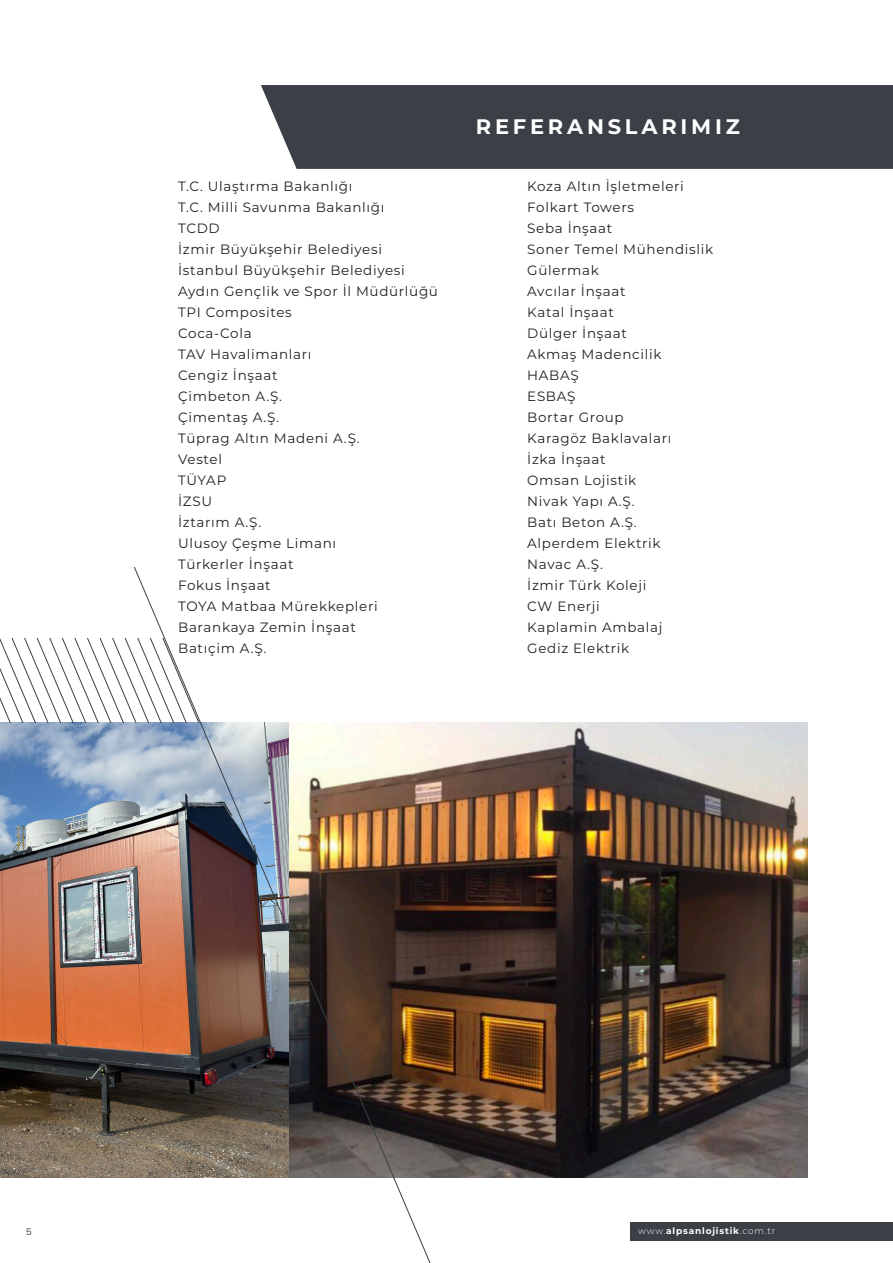
<style>
.page{position:relative;width:893px;height:1263px;background:#fff}
.page>*{position:absolute;margin:0;border:0;box-sizing:border-box;transform-origin:0 0}
.t1{font:700 21px "Montserrat";letter-spacing:.18em;color:#fff}
.t2{font:13.5px "Montserrat";letter-spacing:.05em;color:#231f20}
.t3{font:700 9px "Montserrat";letter-spacing:.09em;color:#fff}
.t4{font:300 9px "Poppins";color:#231f20}
.s1{font-weight:300;color:#3a4046}
.s2{font-weight:300}
</style>
<div class="page">
<img style="left:0;top:722px;width:133px;height:456px">
<img style="left:436px;top:722px;width:372px;height:456px">
<div style="left:261px;top:85px;width:632px;height:84px;background:#3a4046"></div>
<img style="left:133px;top:567px;width:303px;height:696px">
<svg style="left:0;top:638px;width:289px;height:84px"></svg>
<div style="left:630px;top:1222px;width:263px;height:18px;background:#3a4046"></div>
<p class="t2" style="left:178px;top:177px;width:176px">T.C. Ulaştırma Bakanlığı</p>
<p class="t2" style="left:178px;top:198px;width:208px">T.C. Milli Savunma Bakanlığı</p>
<p class="t2" style="left:178px;top:219px;width:43px">TCDD</p>
<p class="t2" style="left:178px;top:240px;width:205px">İzmir Büyükşehir Belediyesi</p>
<p class="t2" style="left:178px;top:261px;width:228px">İstanbul Büyükşehir Belediyesi</p>
<p class="t2" style="left:178px;top:282px;width:261px">Aydın Gençlik ve Spor İl Müdürlüğü</p>
<p class="t2" style="left:178px;top:303px;width:115px">TPI Composites</p>
<p class="t2" style="left:178px;top:324px;width:75px">Coca-Cola</p>
<p class="t2" style="left:178px;top:345px;width:135px">TAV Havalimanları</p>
<p class="t2" style="left:178px;top:366px;width:101px">Cengiz İnşaat</p>
<p class="t2" style="left:178px;top:387px;width:106px">Çimbeton A.Ş.</p>
<p class="t2" style="left:178px;top:408px;width:103px">Çimentaş A.Ş.</p>
<p class="t2" style="left:178px;top:429px;width:183px">Tüprag Altın Madeni A.Ş.</p>
<p class="t2" style="left:178px;top:450px;width:45px">Vestel</p>
<p class="t2" style="left:178px;top:471px;width:50px">TÜYAP</p>
<p class="t2" style="left:178px;top:492px;width:35px">İZSU</p>
<p class="t2" style="left:178px;top:513px;width:85px">İztarım A.Ş.</p>
<p class="t2" style="left:178px;top:534px;width:160px">Ulusoy Çeşme Limanı</p>
<p class="t2" style="left:178px;top:555px;width:117px">Türkerler İnşaat</p>
<p class="t2" style="left:178px;top:576px;width:94px">Fokus İnşaat</p>
<p class="t2" style="left:178px;top:597px;width:201px">TOYA Matbaa Mürekkepleri</p>
<p class="t2" style="left:178px;top:618px;width:179px">Barankaya Zemin İnşaat</p>
<p class="t2" style="left:178px;top:639px;width:90px">Batıçim A.Ş.</p>
<p class="t1" style="left:476px;top:111px;width:266px">REFERANSLARIMIZ</p>
<p class="t2" style="left:527px;top:177px;width:158px">Koza Altın İşletmeleri</p>
<p class="t2" style="left:527px;top:198px;width:108px">Folkart Towers</p>
<p class="t2" style="left:527px;top:219px;width:87px">Seba İnşaat</p>
<p class="t2" style="left:527px;top:240px;width:187px">Soner Temel Mühendislik</p>
<p class="t2" style="left:527px;top:261px;width:73px">Gülermak</p>
<p class="t2" style="left:527px;top:282px;width:100px">Avcılar İnşaat</p>
<p class="t2" style="left:527px;top:303px;width:88px">Katal İnşaat</p>
<p class="t2" style="left:527px;top:324px;width:101px">Dülger İnşaat</p>
<p class="t2" style="left:527px;top:345px;width:136px">Akmaş Madencilik</p>
<p class="t2" style="left:527px;top:366px;width:53px">HABAŞ</p>
<p class="t2" style="left:527px;top:387px;width:50px">ESBAŞ</p>
<p class="t2" style="left:527px;top:408px;width:98px">Bortar Group</p>
<p class="t2" style="left:527px;top:429px;width:146px">Karagöz Baklavaları</p>
<p class="t2" style="left:527px;top:450px;width:80px">İzka İnşaat</p>
<p class="t2" style="left:527px;top:471px;width:111px">Omsan Lojistik</p>
<p class="t2" style="left:527px;top:492px;width:109px">Nivak Yapı A.Ş.</p>
<p class="t2" style="left:527px;top:513px;width:111px">Batı Beton A.Ş.</p>
<p class="t2" style="left:527px;top:534px;width:135px">Alperdem Elektrik</p>
<p class="t2" style="left:527px;top:555px;width:77px">Navac A.Ş.</p>
<p class="t2" style="left:527px;top:576px;width:121px">İzmir Türk Koleji</p>
<p class="t2" style="left:527px;top:597px;width:74px">CW Enerji</p>
<p class="t2" style="left:527px;top:618px;width:137px">Kaplamin Ambalaj</p>
<p class="t2" style="left:527px;top:639px;width:104px">Gediz Elektrik</p>
<p class="t4" style="left:26px;top:1226px;width:7px">5</p>
<p class="t3" style="left:636px;top:1224px;width:150px"><span class="s1">.</span><span class="s2">www.</span>alpsanlojistik<span class="s2">.com.tr</span> <span class="s1">.</span></p>
</div>
